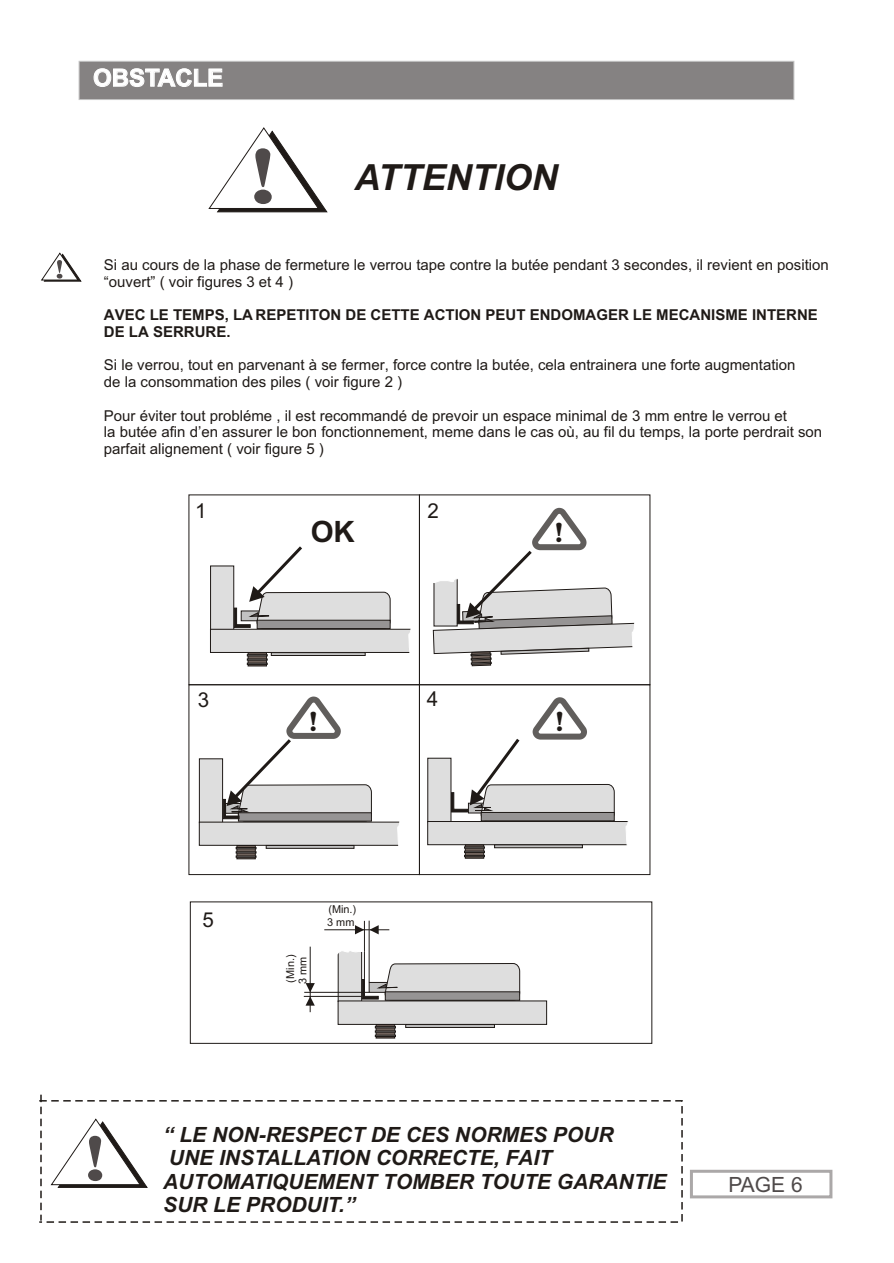
<style>
.page{position:relative;width:894px;height:1263px;background:#fff}
.page>*{position:absolute;margin:0;border:0;box-sizing:border-box;transform-origin:0 0}
.t1{font:italic 700 36px "Arial";color:#1f1a17}
.t2{font:700 29.4px "Arial";color:#1f1a17}
.t3{font:24.15px "Bernard MT Condensed";color:#1f1a17;scale:1.24 1}
.t4{font:700 24px "Arial";color:#fff}
.t5{font:italic 700 21px/23.4px "Arial";color:#1f1a17}
.t6{font:21px "Arial";color:#4f4a4a}
.t7{font:20.55px "Arial";color:#1f1a17}
.t8{font:15px/16.8px "Arial";color:#1f1a17}
.t9{font:700 15px/16.8px "Arial";color:#1f1a17}
.t10{font:10.95px "Arial";color:#1f1a17}
</style>
<div class="page">
<div style="left:690px;top:1170px;width:142px;height:28px;border:3px solid #aba8a8"></div>
<div style="left:79px;top:61px;width:715px;height:39px;background:#858282;border:1px solid #c2c2c2"></div>
<div style="left:210px;top:566px;width:24px;height:64px;background:#dedede;border:1px solid #1f1a17"></div>
<div style="left:428px;top:758px;width:23px;height:64px;background:#dedede"></div>
<div style="left:199px;top:759px;width:24px;height:64px;background:#dedede;border:1px solid #1f1a17"></div>
<div style="left:210px;top:629px;width:207px;height:24px;background:#dedede;border:1px solid #1f1a17"></div>
<svg style="left:271px;top:652px;width:94px;height:4px"></svg>
<svg style="left:248px;top:653px;width:19px;height:13px"></svg>
<div style="left:247px;top:654px;width:20px;height:2px;background:#c2c2c2;border:1px solid #1f1a17"></div>
<svg style="left:247px;top:659px;width:20px;height:1px"></svg>
<div style="left:247px;top:663px;width:20px;height:2px;background:#c2c2c2;border:1px solid #1f1a17"></div>
<div style="left:428px;top:821px;width:206px;height:24px;background:#dedede;border:1px solid #1f1a17"></div>
<div style="left:494px;top:845px;width:89px;height:3px;background:#c2c2c2;border:1px solid #1f1a17"></div>
<svg style="left:465px;top:845px;width:19px;height:13px"></svg>
<svg style="left:464px;top:847px;width:21px;height:1px"></svg>
<div style="left:464px;top:851px;width:21px;height:2px;background:#c2c2c2;border:1px solid #1f1a17"></div>
<div style="left:464px;top:855px;width:21px;height:2px;background:#c2c2c2;border:1px solid #1f1a17"></div>
<div style="left:199px;top:822px;width:207px;height:23px;background:#dedede"></div>
<svg style="left:266px;top:845px;width:88px;height:4px"></svg>
<svg style="left:237px;top:845px;width:18px;height:14px"></svg>
<div style="left:236px;top:847px;width:20px;height:2px;background:#c2c2c2;border:1px solid #1f1a17"></div>
<svg style="left:236px;top:852px;width:20px;height:5px"></svg>
<svg style="left:626px;top:821px;width:8px;height:25px"></svg>
<svg style="left:397px;top:821px;width:9px;height:25px"></svg>
<svg style="left:234px;top:546px;width:156px;height:83px"></svg>
<div style="left:189px;top:495px;width:231px;height:190px;border:1px solid #1f1a17"></div>
<div style="left:189px;top:685px;width:231px;height:190px;border:1px solid #1f1a17"></div>
<div style="left:419px;top:495px;width:231px;height:190px;border:1px solid #1f1a17"></div>
<div style="left:419px;top:685px;width:231px;height:190px;border:1px solid #1f1a17"></div>
<svg style="left:41px;top:252px;width:41px;height:30px"></svg>
<svg style="left:408px;top:503px;width:227px;height:163px"></svg>
<svg style="left:223px;top:696px;width:149px;height:125px"></svg>
<svg style="left:451px;top:697px;width:164px;height:124px"></svg>
<div style="left:338px;top:937px;width:24px;height:65px;background:#dedede;border:1px solid #1f1a17"></div>
<div style="left:338px;top:1001px;width:209px;height:24px;background:#dedede;border:1px solid #1f1a17"></div>
<svg style="left:406px;top:1024px;width:89px;height:4px"></svg>
<svg style="left:376px;top:1024px;width:19px;height:14px"></svg>
<div style="left:375px;top:1026px;width:21px;height:2px;background:#c2c2c2;border:1px solid #1f1a17"></div>
<svg style="left:375px;top:1031px;width:21px;height:1px"></svg>
<div style="left:375px;top:1035px;width:21px;height:2px;background:#c2c2c2;border:1px solid #1f1a17"></div>
<svg style="left:362px;top:963px;width:158px;height:38px;background:#bebdbd"></svg>
<hr style="left:304px;top:992px;width:65px;height:1px;background:#1f1a17">
<hr style="left:304px;top:996px;width:58px;height:1px;background:#1f1a17">
<hr style="left:310px;top:947px;width:1px;height:45px;background:#1f1a17">
<svg style="left:306px;top:983px;width:9px;height:29px"></svg>
<hr style="left:364px;top:921px;width:1px;height:58px;background:#1f1a17">
<hr style="left:369px;top:921px;width:1px;height:61px;background:#1f1a17">
<hr style="left:324px;top:930px;width:40px;height:1px;background:#1f1a17">
<svg style="left:326px;top:925px;width:63px;height:29px"></svg>
<div style="left:190px;top:902px;width:462px;height:142px;border:1px solid #1f1a17"></div>
<svg style="left:208px;top:127px;width:120px;height:86px"></svg>
<svg style="left:50px;top:1118px;width:98px;height:70px"></svg>
<div style="left:39px;top:1100px;width:644px;height:123px;border:2px dashed #1f1a17"></div>
<svg style="left:40px;top:1095px;width:2px;height:126px"></svg>
<h3 class="t4" style="left:93px;top:69px;width:132px">OBSTACLE</h3>
<h1 class="t1" style="left:355px;top:164px;width:205px">ATTENTION</h1>
<p class="t8" style="left:104px;top:258px;width:726px">Si au cours de la phase de fermeture le verrou tape contre la butée pendant 3 secondes, il revient en position “ouvert” ( voir figures 3 et 4 )</p>
<p class="t9" style="left:104px;top:308px;width:715px">AVEC LE TEMPS, LA REPETITON DE CETTE ACTION PEUT ENDOMAGER LE MECANISME INTERNE<br>DE LA SERRURE.</p>
<p class="t8" style="left:104px;top:358px;width:693px">Si le verrou, tout en parvenant à se fermer, force contre la butée, cela entrainera une forte augmentation de la consommation des piles ( voir figure 2 )</p>
<p class="t8" style="left:104px;top:408px;width:720px">Pour éviter tout probléme , il est recommandé de prevoir un espace minimal de 3 mm entre le verrou et<br>la butée afin d’en assurer le bon fonctionnement, meme dans le cas où, au fil du temps, la porte perdrait son parfait alignement ( voir figure 5 )</p>
<h3 class="t7" style="left:195px;top:503px;width:13px">1</h3>
<h3 class="t7" style="left:428px;top:503px;width:13px">2</h3>
<h2 class="t2" style="left:311px;top:520px;width:46px">OK</h2>
<h3 class="t7" style="left:198px;top:692px;width:13px">3</h3>
<h3 class="t7" style="left:427px;top:691px;width:13px">4</h3>
<h3 class="t3" style="left:555px;top:522px;width:8px">!</h3>
<h3 class="t3" style="left:309px;top:711px;width:8px">!</h3>
<h3 class="t3" style="left:556px;top:712px;width:8px">!</h3>
<h3 class="t7" style="left:202px;top:912px;width:13px">5</h3>
<p class="t10" style="left:286px;top:983px;width:29px;rotate:-90deg">(Min.)</p>
<p class="t10" style="left:298px;top:984px;width:29px;rotate:-90deg">3 mm</p>
<p class="t10" style="left:328px;top:905px;width:29px">(Min.)</p>
<p class="t10" style="left:327px;top:918px;width:29px">3 mm</p>
<h3 class="t5" style="left:163px;top:1125px;width:505px">“ LE NON-RESPECT DE CES NORMES POUR<br>UNE INSTALLATION CORRECTE, FAIT<br>AUTOMATIQUEMENT TOMBER TOUTE GARANTIE<br>SUR LE PRODUIT.”</h3>
<h3 class="t6" style="left:728px;top:1176px;width:76px">PAGE 6</h3>
</div>
